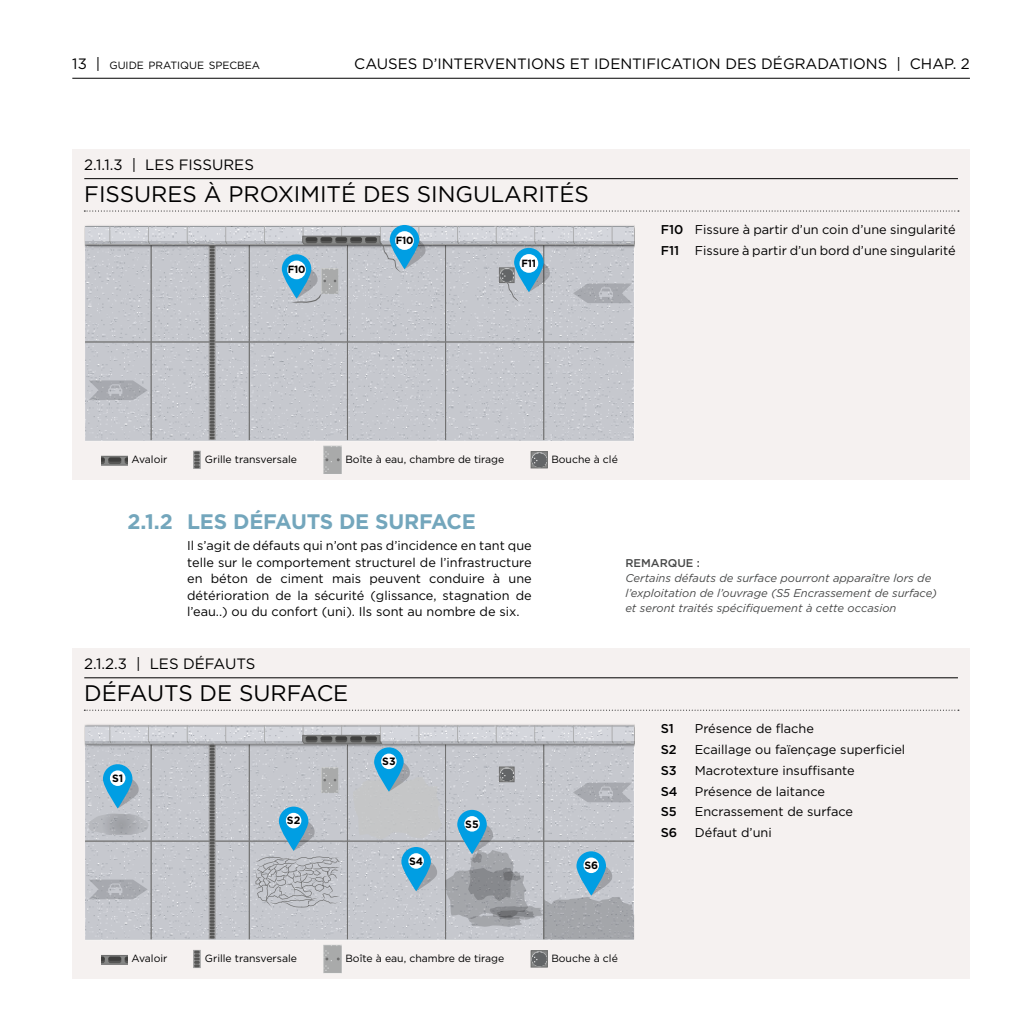
<style>
.page{position:relative;width:1021px;height:1021px;background:#fff}
.page>*{position:absolute;margin:0;border:0;box-sizing:border-box;transform-origin:0 0}
.t1{font:22.5px "Gotham";color:#000}
.t2{font:700 21px "Gotham";letter-spacing:-.01em;color:#73a6bc}
.t3{font:15px "Gotham";color:#000}
.t4{font:12.75px/16.5px "Gotham";color:#000}
.t5{font:500 12.75px "Gotham";color:#000}
.t6{font:italic 11.25px/15px "Gotham";color:#474848}
.t7{font:500 11.25px "Gotham";color:#474848}
.t8{font:700 10.65px "Gotham";color:#000}
.t9{font:10.5px "Gotham";color:#000}
.t10{font:10.5px "Gotham";color:#000}
.t11{font:700 10.5px "Gotham";letter-spacing:-.025em;color:#000;scale:.96 1}
.s1{font-size:15px}
.s2{font-weight:500}
</style>
<div class="page">
<div style="left:72px;top:149px;width:897px;height:330px;background:#f5f1f0"></div>
<div style="left:72px;top:648px;width:897px;height:330px;background:#f5f1f0"></div>
<img style="left:85px;top:298px;width:549px;height:153px">
<svg style="left:209px;top:298px;width:7px;height:142px"></svg>
<hr style="left:151px;top:244px;width:1px;height:196px;background:#6e6e6e">
<hr style="left:249px;top:244px;width:1px;height:196px;background:#6e6e6e">
<hr style="left:347px;top:244px;width:1px;height:196px;background:#6e6e6e">
<hr style="left:445px;top:244px;width:1px;height:196px;background:#6e6e6e">
<hr style="left:543px;top:244px;width:1px;height:196px;background:#6e6e6e">
<hr style="left:85px;top:341px;width:549px;height:1px;background:#9c9c9d">
<hr style="left:85px;top:342px;width:549px;height:1px;background:#6e6e6e">
<img style="left:85px;top:225px;width:549px;height:73px">
<svg style="left:109px;top:226px;width:3px;height:16px"></svg>
<svg style="left:148px;top:226px;width:2px;height:16px"></svg>
<svg style="left:187px;top:226px;width:2px;height:16px"></svg>
<svg style="left:225px;top:226px;width:2px;height:16px"></svg>
<svg style="left:264px;top:226px;width:2px;height:16px"></svg>
<svg style="left:573px;top:226px;width:2px;height:16px"></svg>
<svg style="left:611px;top:226px;width:2px;height:16px"></svg>
<hr style="left:85px;top:242px;width:549px;height:2px;background:#d9dada">
<img style="left:268px;top:225px;width:124px;height:122px">
<svg style="left:210px;top:245px;width:5px;height:194px"></svg>
<img style="left:446px;top:225px;width:121px;height:111px">
<svg style="left:506px;top:226px;width:44px;height:76px;background:#9fbbcb"></svg>
<svg style="left:282px;top:225px;width:143px;height:78px;background:#aabbc7"></svg>
<svg style="left:573px;top:283px;width:59px;height:20px"></svg>
<svg style="left:89px;top:380px;width:59px;height:20px"></svg>
<svg style="left:101px;top:455px;width:27px;height:11px"></svg>
<img style="left:269px;top:392px;width:127px;height:82px">
<div style="left:193px;top:451px;width:8px;height:18px;background:#a5a5a5"></div>
<svg style="left:194px;top:451px;width:6px;height:17px"></svg>
<img style="left:478px;top:398px;width:122px;height:71px">
<img style="left:85px;top:797px;width:549px;height:143px">
<svg style="left:209px;top:797px;width:7px;height:142px"></svg>
<hr style="left:151px;top:743px;width:1px;height:196px;background:#6e6e6e">
<hr style="left:249px;top:743px;width:1px;height:196px;background:#6e6e6e">
<hr style="left:85px;top:840px;width:549px;height:1px;background:#6e6e6e">
<img style="left:85px;top:724px;width:549px;height:73px">
<svg style="left:109px;top:725px;width:3px;height:16px"></svg>
<svg style="left:148px;top:725px;width:2px;height:16px"></svg>
<svg style="left:187px;top:725px;width:2px;height:16px"></svg>
<svg style="left:225px;top:725px;width:2px;height:16px"></svg>
<hr style="left:85px;top:741px;width:549px;height:2px;background:#d9dada">
<svg style="left:210px;top:744px;width:5px;height:194px"></svg>
<svg style="left:89px;top:879px;width:59px;height:20px"></svg>
<svg style="left:88px;top:764px;width:60px;height:71px;background:#a2bccb"></svg>
<svg style="left:255px;top:725px;width:379px;height:214px;background:#b6bfc7"></svg>
<svg style="left:101px;top:955px;width:27px;height:10px"></svg>
<img style="left:269px;top:891px;width:127px;height:82px">
<svg style="left:193px;top:950px;width:8px;height:18px"></svg>
<svg style="left:194px;top:950px;width:6px;height:17px"></svg>
<img style="left:478px;top:897px;width:122px;height:71px">
<svg style="left:84px;top:210px;width:874px;height:1px"></svg>
<hr style="left:84px;top:178px;width:873px;height:1px;background:#000">
<svg style="left:84px;top:709px;width:874px;height:1px"></svg>
<hr style="left:84px;top:677px;width:873px;height:1px;background:#000">
<hr style="left:72px;top:78px;width:897px;height:1px;background:#000">
<p class="t10" style="left:72px;top:59px;width:189px"><span class="s1">13 |</span> GUIDE PRATIQUE SPECBEA</p>
<p class="t3" style="left:354px;top:55px;width:617px">CAUSES D’INTERVENTIONS ET IDENTIFICATION DES DÉGRADATIONS | CHAP. 2</p>
<p class="t3" style="left:84px;top:155px;width:171px">2.1.1.3 | LES FISSURES</p>
<h1 class="t1" style="left:84px;top:181px;width:506px">FISSURES À PROXIMITÉ DES SINGULARITÉS</h1>
<p class="t11" style="left:288px;top:263px;width:20px">F10</p>
<p class="t11" style="left:396px;top:234px;width:20px">F10</p>
<p class="t11" style="left:521px;top:257px;width:17px">F11</p>
<p class="t4" style="left:660px;top:219px;width:296px;line-height:20.7px"><span class="s2">F10</span> Fissure à partir d’un coin d’une singularité<br><span class="s2">F11</span> Fissure à partir d’un bord d’une singularité</p>
<p class="t9" style="left:131px;top:453px;width:37px">Avaloir</p>
<p class="t9" style="left:205px;top:453px;width:94px">Grille transversale</p>
<p class="t9" style="left:345px;top:453px;width:160px">Boîte à eau, chambre de tirage</p>
<p class="t9" style="left:551px;top:453px;width:68px">Bouche à clé</p>
<h2 class="t2" style="left:128px;top:509px;width:47px">2.1.2</h2>
<h2 class="t2" style="left:187px;top:509px;width:290px">LES DÉFAUTS DE SURFACE</h2>
<p class="t4" style="left:187px;top:537px;width:346px;text-align:justify">Il s’agit de défauts qui n’ont pas d’incidence en tant que telle sur le comportement structurel de l’infrastructure en béton de ciment mais peuvent conduire à une détérioration de la sécurité (glissance, stagnation de l’eau..) ou du confort (uni). Ils sont au nombre de six.</p>
<p class="t3" style="left:84px;top:654px;width:173px">2.1.2.3 | LES DÉFAUTS</p>
<h1 class="t1" style="left:84px;top:679px;width:265px">DÉFAUTS DE SURFACE</h1>
<p class="t8" style="left:112px;top:771px;width:13px">S1</p>
<p class="t8" style="left:287px;top:814px;width:15px">S2</p>
<p class="t8" style="left:382px;top:754px;width:15px">S3</p>
<p class="t8" style="left:409px;top:854px;width:16px">S4</p>
<p class="t8" style="left:465px;top:817px;width:15px">S5</p>
<p class="t7" style="left:625px;top:556px;width:76px">REMARQUE :</p>
<p class="t6" style="left:625px;top:570px;width:313px">Certains défauts de surface pourront apparaître lors de l’exploitation de l’ouvrage (S5 Encrassement de surface) et seront traités spécifiquement à cette occasion</p>
<p class="t8" style="left:584px;top:858px;width:15px">S6</p>
<p class="t5" style="left:660px;top:721px;width:15px">S1</p>
<p class="t4" style="left:694px;top:720px;width:121px">Présence de flache</p>
<p class="t5" style="left:660px;top:742px;width:17px">S2</p>
<p class="t4" style="left:694px;top:741px;width:212px">Ecaillage ou faïençage superficiel</p>
<p class="t5" style="left:660px;top:762px;width:18px">S3</p>
<p class="t4" style="left:694px;top:762px;width:161px">Macrotexture insuffisante</p>
<p class="t5" style="left:660px;top:783px;width:18px">S4</p>
<p class="t4" style="left:694px;top:782px;width:132px">Présence de laitance</p>
<p class="t5" style="left:660px;top:804px;width:18px">S5</p>
<p class="t4" style="left:694px;top:803px;width:160px">Encrassement de surface</p>
<p class="t5" style="left:660px;top:825px;width:18px">S6</p>
<p class="t4" style="left:694px;top:824px;width:78px">Défaut d’uni</p>
<p class="t9" style="left:131px;top:952px;width:37px">Avaloir</p>
<p class="t9" style="left:205px;top:952px;width:94px">Grille transversale</p>
<p class="t9" style="left:345px;top:952px;width:160px">Boîte à eau, chambre de tirage</p>
<p class="t9" style="left:551px;top:952px;width:68px">Bouche à clé</p>
</div>
